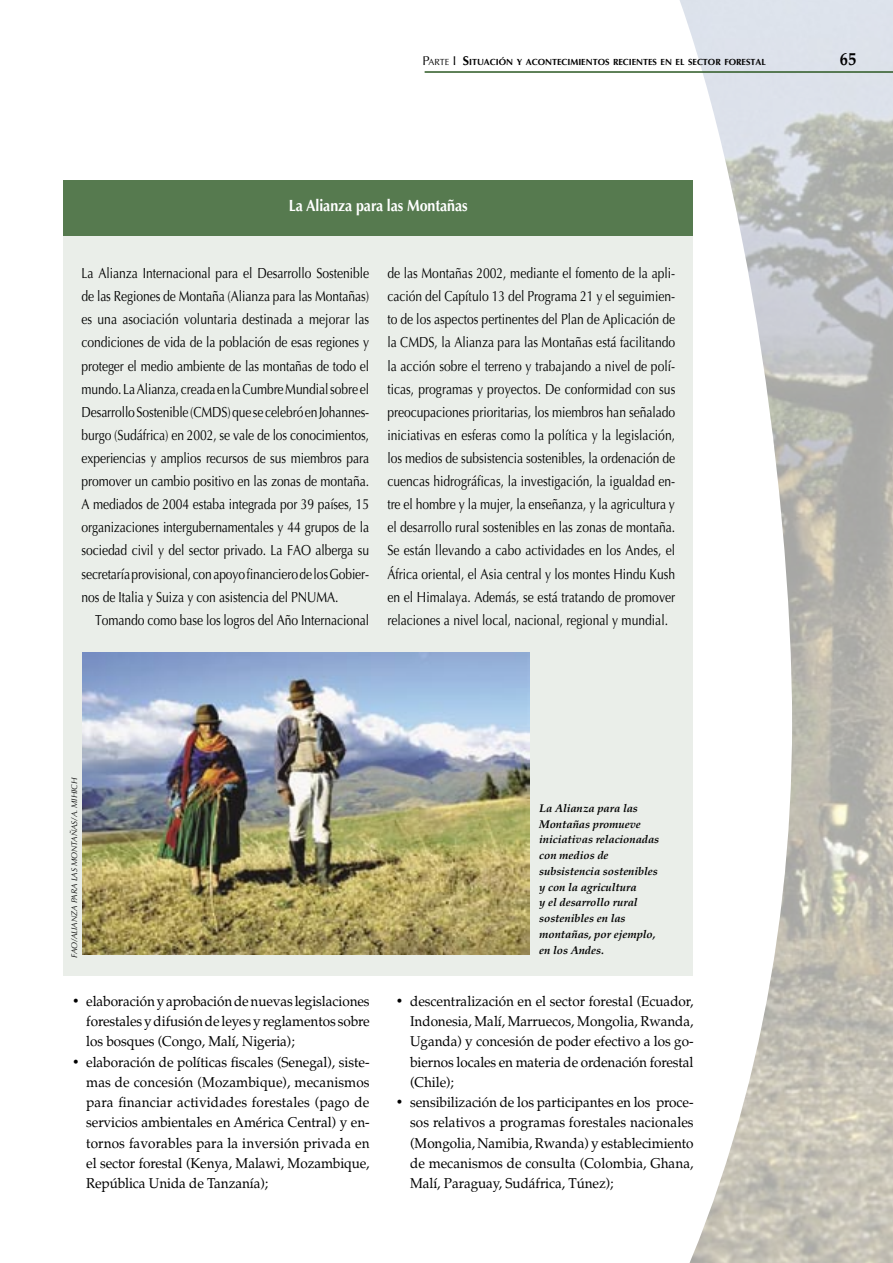
<style>
.page{position:relative;width:893px;height:1263px;background:#fff}
.page>*{position:absolute;margin:0;border:0;box-sizing:border-box;transform-origin:0 0}
.t1{font:700 18px "Palatino";color:#000;scale:.9 1}
.t2{font:700 16.2px "Optima LT Std";letter-spacing:-.005em;color:#fff;scale:.88 1}
.t3{font:14.55px/23.1px "Optima LT Std";letter-spacing:-.005em;color:#000;text-align:justify;scale:.83 1}
.t4{font:14.25px/20.2px "Palatino";letter-spacing:-.005em;color:#000;text-align:justify;scale:.95 1}
.t5{font:italic 700 11.25px/15.8px "Palatino";letter-spacing:-.005em;color:#000}
.t6{font:700 8.85px "Optima LT Std";color:#000}
.t7{font:italic 8.25px "Optima LT Std";letter-spacing:-.005em;color:#000}
.s1{font-weight:400;font-size:12.75px}
.s2{font-weight:400}
.s3{font-size:12.75px}
</style>
<div class="page">
<img style="left:792px;top:0;width:101px;height:1263px">
<svg style="left:451px;top:0;width:341px;height:1263px"></svg>
<hr style="left:425px;top:71px;width:468px;height:2px;background:#2c5923">
<div style="left:63px;top:180px;width:630px;height:795px;background:#eaeee9"></div>
<div style="left:63px;top:180px;width:630px;height:55px;background:#567a4f"></div>
<img style="left:83px;top:652px;width:446px;height:302px">
<p class="t6" style="left:422px;top:57px;width:345px"><span class="s1">P</span><span class="s2">ARTE</span> <span class="s1">I</span> <span class="s3">S</span>ITUACIÓN Y ACONTECIMIENTOS RECIENTES EN EL SECTOR FORESTAL</p>
<p class="t1" style="left:840px;top:48px;width:19px">65</p>
<p class="t2" style="left:289px;top:196px;width:204px">La Alianza para las Montañas</p>
<p class="t3" style="left:81px;top:262px;width:348px">La Alianza Internacional para el Desarrollo Sostenible de las Regiones de Montaña (Alianza para las Montañas) es una asociación voluntaria destinada a mejorar las condiciones de vida de la población de esas regiones y proteger el medio ambiente de las montañas de todo el mundo. La Alianza, creada en la Cumbre Mundial sobre el Desarrollo Sostenible (CMDS) que se celebró en Johannes&shy;burgo (Sudáfrica) en 2002, se vale de los conocimientos, experiencias y amplios recursos de sus miembros para promover un cambio positivo en las zonas de montaña.<br>A mediados de 2004 estaba integrada por 39 países, 15 organizaciones intergubernamentales y 44 grupos de la sociedad civil y del sector privado. La FAO alberga su secretaría provisional, con apoyo financiero de los Gobier&shy;nos de Italia y Suiza y con asistencia del PNUMA.</p>
<p class="t3" style="left:95px;top:608px;width:332px">Tomando como base los logros del Año Internacional</p>
<p class="t3" style="left:387px;top:262px;width:348px">de las Montañas 2002, mediante el fomento de la apli&shy;cación del Capítulo 13 del Programa 21 y el seguimien&shy;to de los aspectos pertinentes del Plan de Aplicación de la CMDS, la Alianza para las Montañas está facilitando la acción sobre el terreno y trabajando a nivel de polí&shy;ticas, programas y proyectos. De conformidad con sus preocupaciones prioritarias, los miembros han señalado iniciativas en esferas como la política y la legislación, los medios de subsistencia sostenibles, la ordenación de cuencas hidrográficas, la investigación, la igualdad en&shy;tre el hombre y la mujer, la enseñanza, y la agricultura y el desarrollo rural sostenibles en las zonas de montaña.<br>Se están llevando a cabo actividades en los Andes, el África oriental, el Asia central y los montes Hindu Kush en el Himalaya. Además, se está tratando de promover relaciones a nivel local, nacional, regional y mundial.</p>
<p class="t7" style="left:70px;top:958px;width:182px;rotate:-90deg">FAO/ALIANZA PARA LAS MONTAÑAS/A. MIHICH</p>
<p class="t4" style="left:86px;top:991px;width:300px;text-indent:-14px">• elaboración y aprobación de nuevas legislaciones forestales y difusión de leyes y reglamentos sobre los bosques (Congo, Malí, Nigeria);</p>
<p class="t4" style="left:86px;top:1052px;width:300px;text-indent:-14px">• elaboración de políticas fiscales (Senegal), siste&shy;mas de concesión (Mozambique), mecanismos para financiar actividades forestales (pago de servicios ambientales en América Central) y en&shy;tornos favorables para la inversión privada en el sector forestal (Kenya, Malawi, Mozambique, República Unida de Tanzanía);</p>
<p class="t5" style="left:539px;top:800px;width:122px">La Alianza para las<br>Montañas promueve iniciativas relacionadas con medios de subsistencia sostenibles y con la agricultura<br>y el desarrollo rural sostenibles en las montañas, por ejemplo, en los Andes.</p>
<p class="t4" style="left:410px;top:991px;width:300px;text-indent:-14px">• descentralización en el sector forestal (Ecuador, Indonesia, Malí, Marruecos, Mongolia, Rwanda, Uganda) y concesión de poder efectivo a los go&shy;biernos locales en materia de ordenación forestal (Chile);</p>
<p class="t4" style="left:410px;top:1092px;width:300px;text-indent:-14px">• sensibilización de los participantes en los proce&shy;sos relativos a programas forestales nacionales (Mongolia, Namibia, Rwanda) y establecimiento de mecanismos de consulta (Colombia, Ghana, Malí, Paraguay, Sudáfrica, Túnez);</p>
</div>
